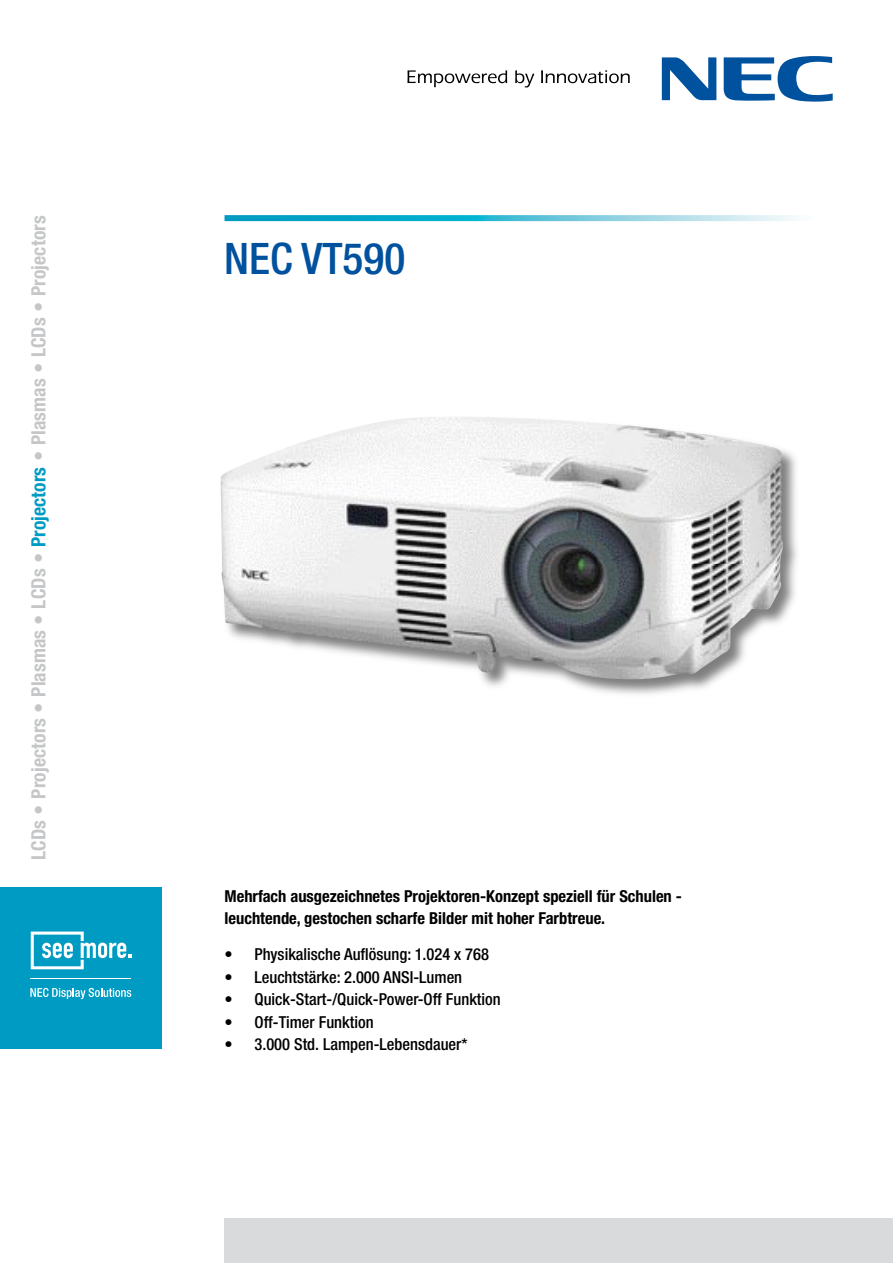
<style>
.page{position:relative;width:893px;height:1263px;background:#fff}
.page>*{position:absolute;margin:0;border:0;box-sizing:border-box;transform-origin:0 0}
.t1{font:500 condensed 43.5px "Helvetica Neue LT Pro";color:#00519e}
.t2{font:700 condensed 19.65px "Helvetica Neue LT Pro";letter-spacing:.005em;color:#c5c6c8}
.t3{font:500 condensed 16.5px "Helvetica Neue LT Pro";color:#000}
.t4{font:700 condensed 16.5px/22.5px "Helvetica Neue LT Pro";color:#000}
.s1{color:#009bc2}
</style>
<div class="page">
<svg style="left:407px;top:70px;width:100px;height:17px"></svg>
<svg style="left:515px;top:70px;width:19px;height:17px"></svg>
<svg style="left:541px;top:70px;width:89px;height:13px"></svg>
<svg style="left:662px;top:57px;width:54px;height:43px"></svg>
<svg style="left:724px;top:56px;width:109px;height:46px"></svg>
<div style="left:0;top:887px;width:162px;height:162px;background:#009bc2"></div>
<svg style="left:30px;top:988px;width:101px;height:11px"></svg>
<svg style="left:31px;top:931px;width:100px;height:38px"></svg>
<hr style="left:30px;top:978px;width:101px;height:1px;background:#fff">
<div style="left:224px;top:1218px;width:669px;height:45px;background:#d9dadb"></div>
<svg style="left:225px;top:215px;width:571px;height:6px;background:#57c2d8"></svg>
<div style="left:217px;top:414px;width:586px;height:285px;background:#000;opacity:.51"></div>
<img style="left:221px;top:417px;width:563px;height:263px">
<p class="t2" style="left:27px;top:860px;width:646px;rotate:-90deg">LCDs • Projectors • Plasmas • LCDs • <span class="s1">Projectors</span> • Plasmas • LCDs • Projectors</p>
<h1 class="t1" style="left:224px;top:232px;width:183px">NEC VT590</h1>
<p class="t4" style="left:225px;top:884px;width:459px">Mehrfach ausgezeichnetes Projektoren-Konzept speziell für Schulen - leuchtende, gestochen scharfe Bilder mit hoher Farbtreue.</p>
<p class="t3" style="left:225px;top:944px;width:266px">• Physikalische Auflösung: 1.024 x 768</p>
<p class="t3" style="left:225px;top:967px;width:239px">• Leuchtstärke: 2.000 ANSI-Lumen</p>
<p class="t3" style="left:225px;top:989px;width:278px">• Quick-Start-/Quick-Power-Off Funktion</p>
<p class="t3" style="left:225px;top:1012px;width:151px">• Off-Timer Funktion</p>
<p class="t3" style="left:225px;top:1034px;width:245px">• 3.000 Std. Lampen-Lebensdauer*</p>
</div>
